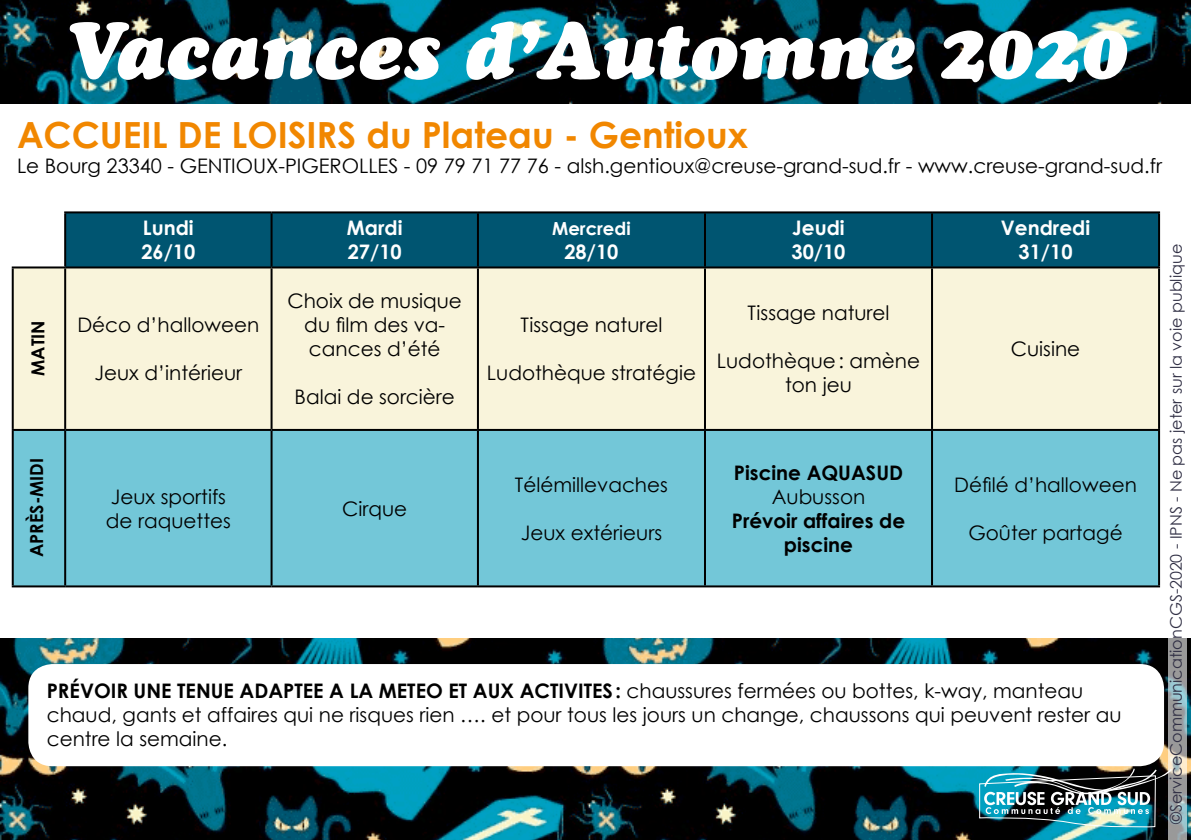
<style>
.page{position:relative;width:1191px;height:840px;background:#fff}
.page>*{position:absolute;margin:0;border:0;box-sizing:border-box;transform-origin:0 0}
.t1{font:italic 80px "Cooper Black Std";color:#fff}
.t2{font:700 36px "Century Gothic";color:#f18700}
.Titre{font:20px/24px "Century Gothic";color:#000;text-align:center}
.Titre-2{font:700 20px "Century Gothic";color:#fff}
.Titre-3{font:700 20px/24px "Century Gothic";color:#000;text-align:center}
.t3{font:700 18px "Century Gothic";color:#000}
.Titre-4{font:700 18px "Century Gothic";color:#fff}
.t4{font:16px "Century Gothic";color:#302f44}
.s1{font-weight:400}
.s2{font-weight:700}
</style>
<div class="page">
<img style="left:0;top:638px;width:1191px;height:201px">
<svg style="left:1168px;top:638px;width:18px;height:201px;background:#a1a8a8"></svg>
<img style="left:979px;top:767px;width:193px;height:61px">
<div style="left:66px;top:213px;width:1092px;height:53px;background:#005571"></div>
<div style="left:14px;top:268px;width:1144px;height:160px;background:#f9f4db"></div>
<div style="left:14px;top:430px;width:1144px;height:155px;background:#73c7d8"></div>
<hr style="left:64px;top:211px;width:207px;height:2px;background:#000">
<hr style="left:64px;top:213px;width:2px;height:53px;background:#000">
<hr style="left:271px;top:211px;width:207px;height:2px;background:#000">
<hr style="left:270px;top:213px;width:2px;height:53px;background:#000">
<hr style="left:478px;top:211px;width:227px;height:2px;background:#000">
<hr style="left:477px;top:213px;width:2px;height:53px;background:#000">
<hr style="left:705px;top:211px;width:227px;height:2px;background:#000">
<hr style="left:704px;top:213px;width:2px;height:53px;background:#000">
<hr style="left:932px;top:211px;width:228px;height:2px;background:#000">
<hr style="left:931px;top:213px;width:2px;height:53px;background:#000">
<hr style="left:1158px;top:213px;width:2px;height:53px;background:#000">
<hr style="left:12px;top:266px;width:53px;height:2px;background:#000">
<hr style="left:12px;top:268px;width:2px;height:160px;background:#000">
<hr style="left:65px;top:266px;width:206px;height:2px;background:#000">
<hr style="left:64px;top:268px;width:2px;height:160px;background:#000">
<hr style="left:271px;top:266px;width:207px;height:2px;background:#000">
<hr style="left:270px;top:268px;width:2px;height:160px;background:#000">
<hr style="left:478px;top:266px;width:227px;height:2px;background:#000">
<hr style="left:477px;top:268px;width:2px;height:160px;background:#000">
<hr style="left:705px;top:266px;width:227px;height:2px;background:#000">
<hr style="left:704px;top:268px;width:2px;height:160px;background:#000">
<hr style="left:932px;top:266px;width:228px;height:2px;background:#000">
<hr style="left:931px;top:268px;width:2px;height:160px;background:#000">
<hr style="left:1158px;top:268px;width:2px;height:160px;background:#000">
<hr style="left:12px;top:428px;width:53px;height:2px;background:#000">
<hr style="left:12px;top:430px;width:2px;height:155px;background:#000">
<hr style="left:65px;top:428px;width:206px;height:2px;background:#000">
<hr style="left:64px;top:430px;width:2px;height:155px;background:#000">
<hr style="left:271px;top:428px;width:207px;height:2px;background:#000">
<hr style="left:270px;top:430px;width:2px;height:155px;background:#000">
<hr style="left:478px;top:428px;width:227px;height:2px;background:#000">
<hr style="left:477px;top:430px;width:2px;height:155px;background:#000">
<hr style="left:705px;top:428px;width:227px;height:2px;background:#000">
<hr style="left:704px;top:430px;width:2px;height:155px;background:#000">
<hr style="left:932px;top:428px;width:228px;height:2px;background:#000">
<hr style="left:931px;top:430px;width:2px;height:155px;background:#000">
<hr style="left:1158px;top:430px;width:2px;height:155px;background:#000">
<hr style="left:12px;top:585px;width:53px;height:2px;background:#000">
<hr style="left:65px;top:585px;width:206px;height:2px;background:#000">
<hr style="left:271px;top:585px;width:207px;height:2px;background:#000">
<hr style="left:478px;top:585px;width:227px;height:2px;background:#000">
<hr style="left:705px;top:585px;width:227px;height:2px;background:#000">
<hr style="left:932px;top:585px;width:228px;height:2px;background:#000">
<div style="left:28px;top:663px;width:1136px;height:102px;background:#fff;border-radius:24px"></div>
<img style="left:0;top:0;width:1191px;height:103px">
<p class="t1" style="left:64px;top:1px;width:1064px">Vacances d’Automne 2020</p>
<p class="t2" style="left:17px;top:112px;width:732px">ACCUEIL DE LOISIRS du Plateau - Gentioux</p>
<p class="Titre" style="left:17px;top:153px;width:1146px">Le Bourg 23340 - GENTIOUX-PIGEROLLES - 09 79 71 77 76 - alsh.gentioux@creuse-grand-sud.fr - www.creuse-grand-sud.fr</p>
<p class="t3" style="left:27px;top:376px;width:57px;rotate:-90deg">MATIN</p>
<p class="t3" style="left:25px;top:556px;width:100px;rotate:-90deg">APRÈS-MIDI</p>
<p class="Titre-2" style="left:143px;top:215px;width:52px">Lundi</p>
<p class="Titre-2" style="left:141px;top:239px;width:56px">26/10</p>
<p class="Titre" style="left:77px;top:312px;width:183px">Déco d’halloween</p>
<p class="Titre" style="left:94px;top:360px;width:149px">Jeux d’intérieur</p>
<p class="Titre" style="left:111px;top:484px;width:117px">Jeux sportifs</p>
<p class="Titre" style="left:106px;top:508px;width:127px">de raquettes</p>
<p class="Titre-2" style="left:347px;top:215px;width:57px">Mardi</p>
<p class="Titre-2" style="left:348px;top:239px;width:56px">27/10</p>
<p class="Titre" style="left:287px;top:288px;width:176px">Choix de musique du film des va&shy;cances d’été</p>
<p class="Titre" style="left:295px;top:384px;width:162px">Balai de sorcière</p>
<p class="Titre" style="left:342px;top:496px;width:66px">Cirque</p>
<p class="Titre-4" style="left:552px;top:217px;width:80px">Mercredi</p>
<p class="Titre-2" style="left:564px;top:239px;width:55px">28/10</p>
<p class="Titre" style="left:520px;top:312px;width:144px">Tissage naturel</p>
<p class="Titre" style="left:487px;top:360px;width:210px">Ludothèque stratégie</p>
<p class="Titre-2" style="left:792px;top:215px;width:54px">Jeudi</p>
<p class="Titre-2" style="left:791px;top:239px;width:55px">30/10</p>
<p class="Titre" style="left:747px;top:300px;width:144px">Tissage naturel</p>
<p class="Titre" style="left:717px;top:348px;width:205px">Ludothèque: amène ton jeu</p>
<p class="Titre" style="left:515px;top:472px;width:154px">Télémillevaches</p>
<p class="Titre" style="left:521px;top:520px;width:143px">Jeux extérieurs</p>
<p class="Titre-3" style="left:734px;top:459px;width:171px">Piscine AQUASUD<br><span class="s1">Aubusson</span></p>
<p class="Titre-3" style="left:732px;top:507px;width:175px">Prévoir affaires de piscine</p>
<p class="Titre-2" style="left:1001px;top:215px;width:91px">Vendredi</p>
<p class="Titre-2" style="left:1018px;top:239px;width:55px">31/10</p>
<p class="Titre" style="left:1010px;top:336px;width:71px">Cuisine</p>
<p class="Titre" style="left:954px;top:472px;width:184px">Défilé d’halloween</p>
<p class="Titre" style="left:968px;top:520px;width:156px">Goûter partagé</p>
<p class="Titre" style="left:47px;top:677px;width:1076px;text-align:left"><span class="s2">PRÉVOIR UNE TENUE ADAPTEE A LA METEO ET AUX ACTIVITES:</span> chaussures fermées ou bottes, k-way, manteau chaud, gants et affaires qui ne risques rien …. et pour tous les jours un change, chaussons qui peuvent rester au centre la semaine.</p>
<p class="t4" style="left:1166px;top:823px;width:581px;rotate:-90deg">©ServiceCommunicationCGS-2020 - IPNS - Ne pas jeter sur la voie publique</p>
</div>
